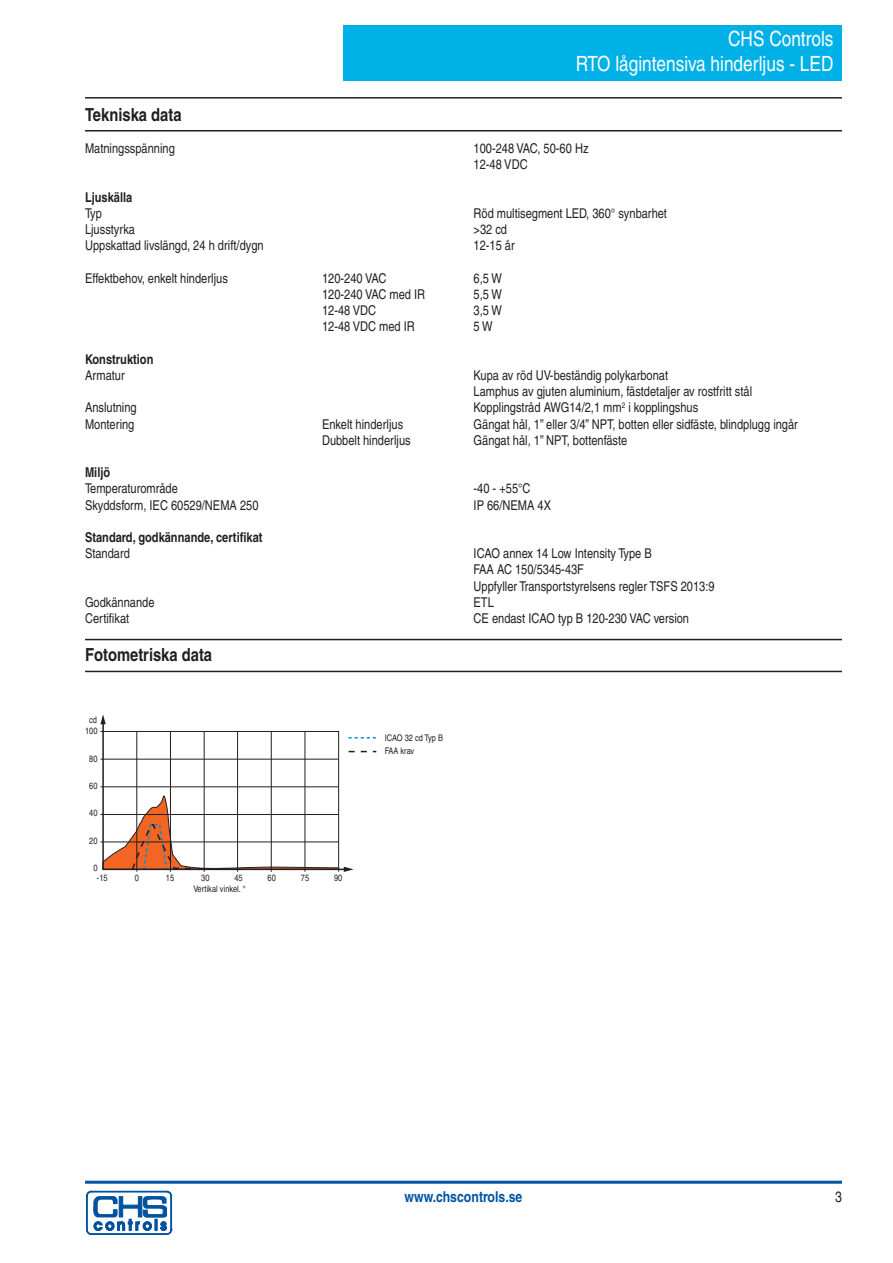
<style>
.page{position:relative;width:893px;height:1263px;background:#fff}
.page>*{position:absolute;margin:0;border:0;box-sizing:border-box;transform-origin:0 0}
.t1{font:21px/25.2px "Helvetica";color:#fff;text-align:right;scale:.82 1}
.t2{font:700 18px "Helvetica";color:#231f20;scale:.82 1}
.t3{font:700 15px "Helvetica";color:#0054a4;scale:.82 1}
.t4{font:15px "Helvetica";color:#231f20;scale:.82 1}
.t5{font:13.5px/16.2px "Helvetica";color:#231f20;scale:.82 1}
.t6{font:700 13.5px "Helvetica";color:#231f20;scale:.82 1}
.t7{font:condensed 9.15px/13.6px "Helvetica";color:#231f20}
</style>
<div class="page">
<svg style="left:100px;top:714px;width:276px;height:158px"></svg>
<hr style="left:305px;top:731px;width:1px;height:141px;background:#231f20">
<hr style="left:271px;top:731px;width:1px;height:141px;background:#231f20">
<hr style="left:237px;top:731px;width:1px;height:141px;background:#231f20">
<hr style="left:204px;top:731px;width:1px;height:141px;background:#231f20">
<hr style="left:170px;top:731px;width:1px;height:141px;background:#231f20">
<hr style="left:137px;top:731px;width:1px;height:141px;background:#231f20">
<hr style="left:85px;top:97px;width:757px;height:2px;background:#231f20">
<hr style="left:85px;top:1181px;width:757px;height:3px;background:#0054a4">
<svg style="left:86px;top:1191px;width:87px;height:44px"></svg>
<div style="left:343px;top:26px;width:499px;height:55px;background:#00b1e8"></div>
<hr style="left:85px;top:639px;width:757px;height:1px;background:#231f20">
<hr style="left:85px;top:130px;width:757px;height:1px;background:#231f20">
<hr style="left:85px;top:671px;width:757px;height:1px;background:#231f20">
<h1 class="t1" style="left:576px;top:28px;width:316px">CHS Controls<br>RTO lågintensiva hinderljus - LED</h1>
<h2 class="t2" style="left:85px;top:108px;width:119px">Tekniska data</h2>
<p class="t5" style="left:85px;top:142px;width:111px">Matningsspänning</p>
<p class="t5" style="left:474px;top:142px;width:142px">100-248 VAC, 50-60 Hz<br>12-48 VDC</p>
<p class="t6" style="left:85px;top:192px;width:59px">Ljuskälla</p>
<p class="t5" style="left:85px;top:206px;width:22px">Typ</p>
<p class="t5" style="left:474px;top:206px;width:237px">Röd multisegment LED, 360° synbarhet</p>
<p class="t5" style="left:85px;top:223px;width:63px">Ljusstyrka</p>
<p class="t5" style="left:474px;top:223px;width:42px">&gt;32 cd</p>
<p class="t5" style="left:85px;top:239px;width:219px">Uppskattad livslängd, 24 h drift/dygn</p>
<p class="t5" style="left:474px;top:239px;width:52px">12-15 år</p>
<p class="t5" style="left:85px;top:271px;width:176px">Effektbehov, enkelt hinderljus</p>
<p class="t5" style="left:322px;top:271px;width:80px">120-240 VAC</p>
<p class="t5" style="left:474px;top:271px;width:36px">6,5 W</p>
<p class="t5" style="left:322px;top:287px;width:127px">120-240 VAC med IR</p>
<p class="t5" style="left:474px;top:287px;width:36px">5,5 W</p>
<p class="t5" style="left:322px;top:304px;width:67px">12-48 VDC</p>
<p class="t5" style="left:474px;top:304px;width:36px">3,5 W</p>
<p class="t5" style="left:322px;top:320px;width:115px">12-48 VDC med IR</p>
<p class="t5" style="left:474px;top:320px;width:25px">5 W</p>
<p class="t6" style="left:85px;top:354px;width:85px">Konstruktion</p>
<p class="t5" style="left:85px;top:368px;width:50px">Armatur</p>
<p class="t5" style="left:474px;top:368px;width:341px">Kupa av röd UV-beständig polykarbonat<br>Lamphus av gjuten aluminium, fästdetaljer av rostfritt stål</p>
<p class="t5" style="left:85px;top:401px;width:65px">Anslutning</p>
<p class="t5" style="left:474px;top:401px;width:275px">Kopplingstråd AWG14/2,1 mm<sup>2</sup> i kopplingshus</p>
<p class="t5" style="left:85px;top:417px;width:62px">Montering</p>
<p class="t5" style="left:322px;top:417px;width:100px">Enkelt hinderljus</p>
<p class="t5" style="left:474px;top:417px;width:397px">Gängat hål, 1” eller 3/4” NPT, botten eller sidfäste, blindplugg ingår</p>
<p class="t5" style="left:322px;top:433px;width:110px">Dubbelt hinderljus</p>
<p class="t5" style="left:474px;top:433px;width:189px">Gängat hål, 1” NPT, bottenfäste</p>
<p class="t6" style="left:85px;top:468px;width:32px">Miljö</p>
<p class="t5" style="left:85px;top:482px;width:115px">Temperaturområde</p>
<p class="t5" style="left:474px;top:482px;width:71px">-40 - +55°C</p>
<p class="t5" style="left:85px;top:498px;width:213px">Skyddsform, IEC 60529/NEMA 250</p>
<p class="t5" style="left:474px;top:498px;width:96px">IP 66/NEMA 4X</p>
<p class="t6" style="left:85px;top:532px;width:218px">Standard, godkännande, certifikat</p>
<p class="t5" style="left:85px;top:547px;width:56px">Standard</p>
<p class="t5" style="left:474px;top:547px;width:295px">ICAO annex 14 Low Intensity Type B<br>FAA AC 150/5345-43F<br>Uppfyller Transportstyrelsens regler TSFS 2013:9</p>
<p class="t5" style="left:85px;top:595px;width:86px">Godkännande</p>
<p class="t5" style="left:474px;top:595px;width:26px">ETL</p>
<p class="t5" style="left:85px;top:611px;width:55px">Certifikat</p>
<p class="t5" style="left:474px;top:611px;width:264px">CE endast ICAO typ B 120-230 VAC version</p>
<h2 class="t2" style="left:85px;top:648px;width:157px">Fotometriska data</h2>
<p class="t7" style="left:89px;top:714px;width:9px">cd</p>
<p class="t7" style="left:85px;top:725px;width:14px">100</p>
<p class="t7" style="left:89px;top:752px;width:10px">80</p>
<p class="t7" style="left:89px;top:780px;width:10px">60</p>
<p class="t7" style="left:89px;top:807px;width:10px">40</p>
<p class="t7" style="left:89px;top:834px;width:10px">20</p>
<p class="t7" style="left:93px;top:862px;width:6px">0</p>
<p class="t7" style="left:97px;top:872px;width:12px">-15</p>
<p class="t7" style="left:135px;top:872px;width:6px">0</p>
<p class="t7" style="left:166px;top:872px;width:10px">15</p>
<p class="t7" style="left:201px;top:872px;width:10px">30</p>
<p class="t7" style="left:234px;top:872px;width:10px">45</p>
<p class="t7" style="left:268px;top:872px;width:10px">60</p>
<p class="t7" style="left:301px;top:872px;width:10px">75</p>
<p class="t7" style="left:334px;top:872px;width:10px">90</p>
<p class="t7" style="left:193px;top:883px;width:54px">Vertikal vinkel, °</p>
<p class="t7" style="left:385px;top:731px;width:60px">ICAO 32 cd Typ B<br>FAA krav</p>
<p class="t3" style="left:405px;top:1191px;width:145px">www.chscontrols.se</p>
<p class="t4" style="left:835px;top:1191px;width:10px">3</p>
</div>
